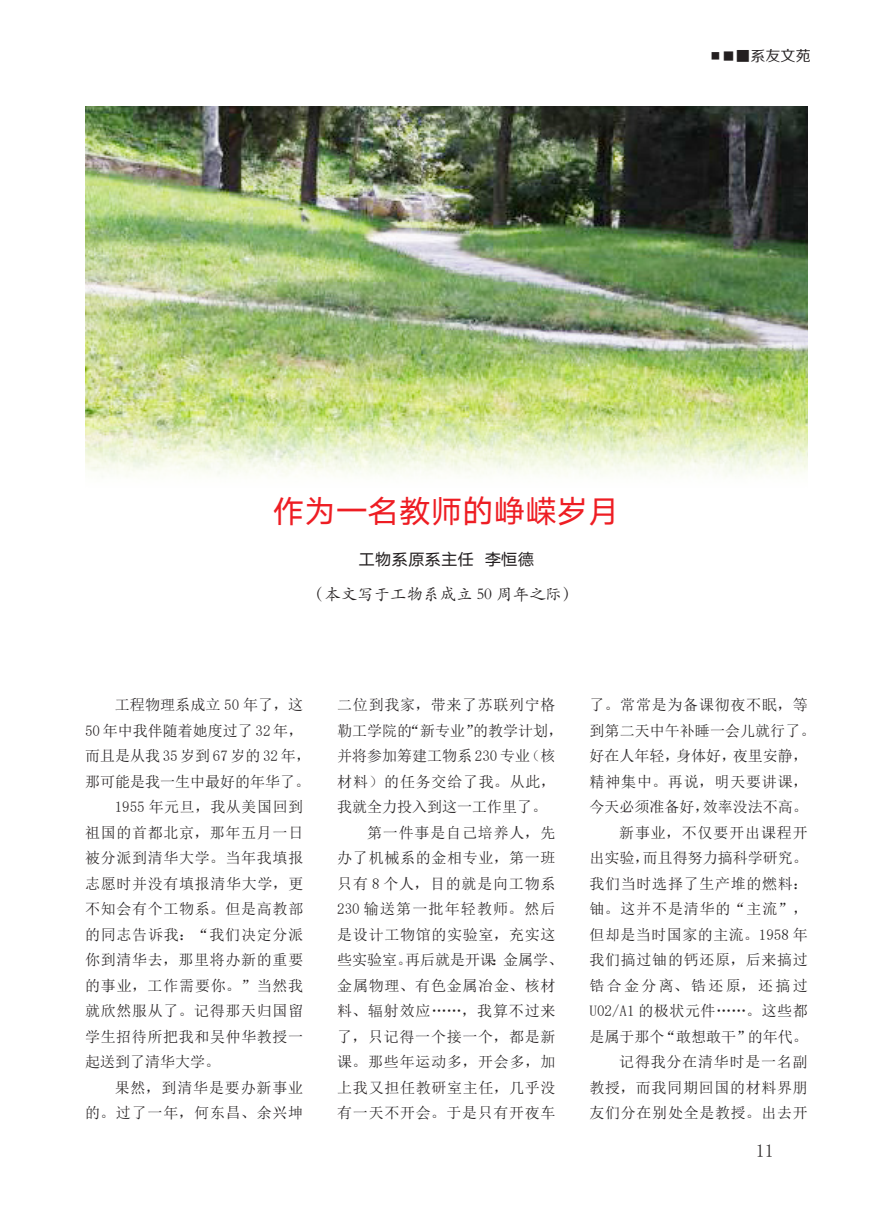
<style>
.page{position:relative;width:893px;height:1212px;background:#fff}
.page>*{position:absolute;margin:0;border:0;box-sizing:border-box;transform-origin:0 0}
.t1{font:31.5px "HY Qi Hei EES";color:#ee1d23}
.t2{font:18px "Sim Sun";color:#231f20}
.t3{font:16.5px "ST Kaiti";color:#231f20}
.t4{font:16.5px "HY Qi Hei EES";color:#231f20}
.t5{font:15px/25.5px "Sim Sun";letter-spacing:.045em;color:#231f20}
.t6{font:15px/25.5px "Sim Sun";color:#231f20}
.t7{font:15px "Sim Sun";letter-spacing:.005em;color:#231f20}
.t8{font:15px "Sim Sun";letter-spacing:.155em;color:#231f20}
.t9{font:15px "FZZHJW GB1 0";color:#231f20}
.s1{font-size:9.45px}
.s2{font-size:11.7px}
</style>
<div class="page">
<img style="left:85px;top:106px;width:723px;height:371px">
<p class="t9" style="left:711px;top:47px;width:101px"><span class="s1">■</span> <span class="s2">■</span>■系友文苑</p>
<h1 class="t1" style="left:273px;top:493px;width:348px">作为一名教师的峥嵘岁月</h1>
<p class="t4" style="left:359px;top:550px;width:177px">工物系原系主任 李恒德</p>
<p class="t3" style="left:307px;top:582px;width:273px">（本文写于工物系成立 50 周年之际）</p>
<p class="t7" style="left:115px;top:697px;width:190px">工程物理系成立 50 年了，这</p>
<p class="t6" style="left:85px;top:718px;width:220px">50 年中我伴随着她度过了 32 年，</p>
<p class="t6" style="left:85px;top:743px;width:227px">而且是从我 35 岁到 67 岁的 32 年，</p>
<p class="t6" style="left:85px;top:769px;width:226px">那可能是我一生中最好的年华了。</p>
<p class="t5" style="left:115px;top:794px;width:190px">1955 年元旦，我从美国回到</p>
<p class="t5" style="left:85px;top:820px;width:220px">祖国的首都北京，那年五月一日</p>
<p class="t5" style="left:85px;top:845px;width:220px">被分派到清华大学。当年我填报</p>
<p class="t5" style="left:85px;top:871px;width:220px">志愿时并没有填报清华大学，更</p>
<p class="t5" style="left:85px;top:896px;width:220px">不知会有个工物系。但是高教部</p>
<p class="t5" style="left:85px;top:922px;width:220px">的同志告诉我：“我们决定分派</p>
<p class="t5" style="left:85px;top:947px;width:220px">你到清华去，那里将办新的重要</p>
<p class="t5" style="left:85px;top:973px;width:220px">的事业，工作需要你。”当然我</p>
<p class="t5" style="left:85px;top:998px;width:220px">就欣然服从了。记得那天归国留</p>
<p class="t5" style="left:85px;top:1024px;width:220px">学生招待所把我和吴仲华教授一</p>
<p class="t6" style="left:85px;top:1049px;width:136px">起送到了清华大学。</p>
<p class="t5" style="left:115px;top:1075px;width:190px">果然，到清华是要办新事业</p>
<p class="t5" style="left:85px;top:1100px;width:220px">的。过了一年，何东昌、余兴坤</p>
<p class="t6" style="left:337px;top:692px;width:227px">二位到我家，带来了苏联列宁格勒工学院的“新专业”的教学计划，并将参加筹建工物系 230 专业（核材料）的任务交给了我。从此，我就全力投入到这一工作里了。</p>
<p class="t5" style="left:337px;top:820px;width:227px;text-indent:30px">第一件事是自己培养人，先办了机械系的金相专业，第一班只有 8 个人，目的就是向工物系<br>230 输送第一批年轻教师。然后是设计工物馆的实验室，充实这些实验室。再后就是开课：金属学、金属物理、有色金属冶金、核材料、辐射效应……，我算不过来了，只记得一个接一个，都是新课。那些年运动多，开会多，加上我又担任教研室主任，几乎没有一天不开会。于是只有开夜车</p>
<p class="t5" style="left:589px;top:692px;width:220px">了。常常是为备课彻夜不眠，等</p>
<p class="t7" style="left:589px;top:723px;width:227px">到第二天中午补睡一会儿就行了。</p>
<p class="t6" style="left:589px;top:743px;width:220px">好在人年轻，身体好，夜里安静，</p>
<p class="t5" style="left:589px;top:769px;width:220px">精神集中。再说，明天要讲课，</p>
<p class="t6" style="left:589px;top:794px;width:220px">今天必须准备好，效率没法不高。</p>
<p class="t5" style="left:619px;top:820px;width:190px">新事业，不仅要开出课程开</p>
<p class="t6" style="left:589px;top:845px;width:220px">出实验，而且得努力搞科学研究。</p>
<p class="t5" style="left:589px;top:871px;width:220px">我们当时选择了生产堆的燃料：</p>
<p class="t5" style="left:589px;top:896px;width:220px">铀。这并不是清华的“主流”，</p>
<p class="t5" style="left:589px;top:922px;width:220px">但却是当时国家的主流。1958 年</p>
<p class="t5" style="left:589px;top:947px;width:220px">我们搞过铀的钙还原，后来搞过</p>
<p class="t8" style="left:589px;top:978px;width:220px">锆合金分离、锆还原，还搞过</p>
<p class="t5" style="left:589px;top:998px;width:220px">U02/A1 的极状元件……。这些都</p>
<p class="t6" style="left:589px;top:1024px;width:220px">是属于那个“敢想敢干”的年代。</p>
<p class="t5" style="left:619px;top:1049px;width:190px">记得我分在清华时是一名副</p>
<p class="t5" style="left:589px;top:1075px;width:220px">教授，而我同期回国的材料界朋</p>
<p class="t5" style="left:589px;top:1100px;width:220px">友们分在别处全是教授。出去开</p>
<p class="t2" style="left:756px;top:1142px;width:19px">11</p>
</div>
